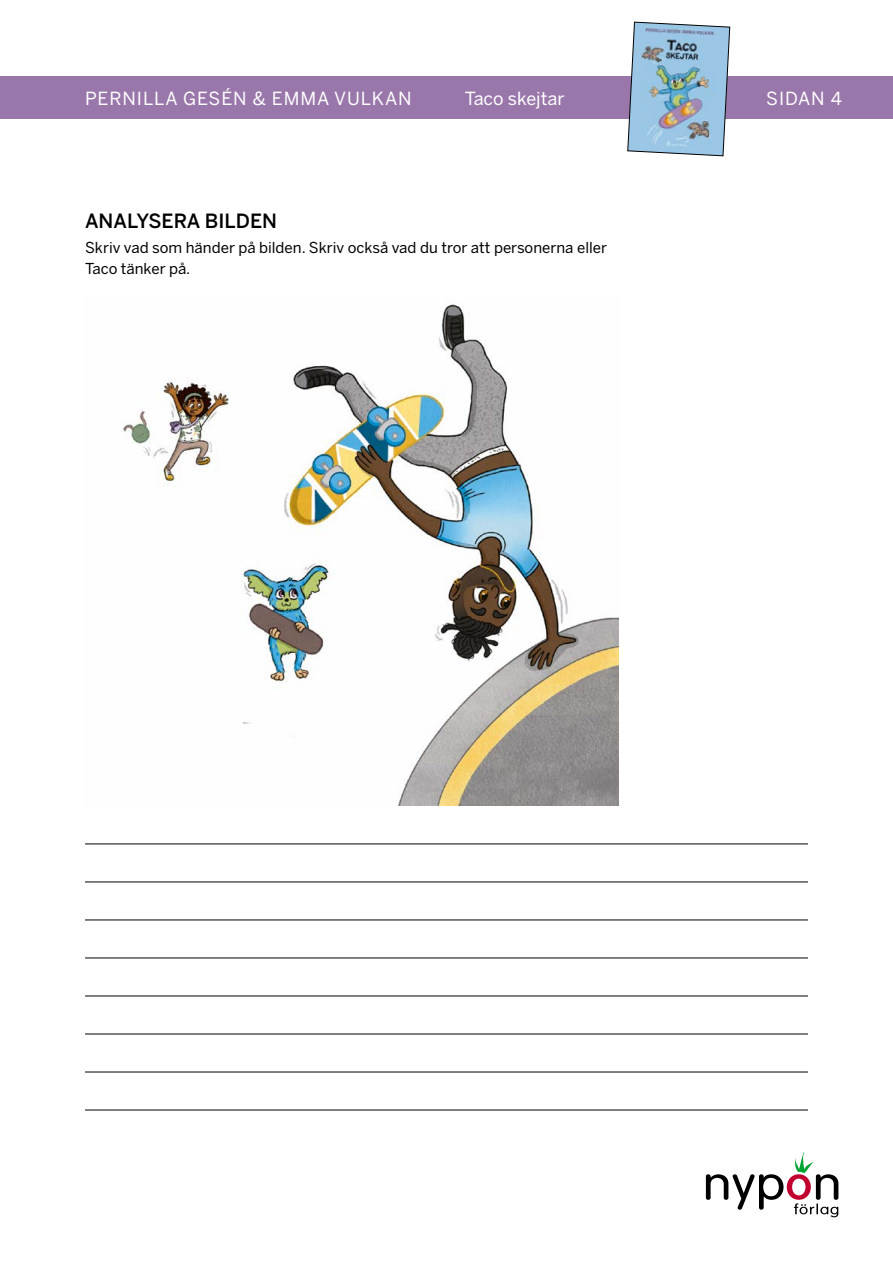
<style>
.page{position:relative;width:893px;height:1263px;background:#fff}
.page>*{position:absolute;margin:0;border:0;box-sizing:border-box;transform-origin:0 0}
.t1{font:500 19.5px "Benton Sans";color:#000}
.t2{font:18px "Benton Sans";letter-spacing:.05em;color:#fff}
.t3{font:18px "Benton Sans";color:#fff}
.t4{font:15px/21px "Benton Sans";color:#000}
</style>
<div class="page">
<svg style="left:706px;top:1152px;width:132px;height:65px"></svg>
<div style="left:0;top:77px;width:893px;height:42px;background:#97a"></div>
<img style="left:627px;top:21px;width:103px;height:136px">
<hr style="left:85px;top:843px;width:723px;height:1px;background:#000">
<hr style="left:85px;top:881px;width:723px;height:1px;background:#000">
<hr style="left:85px;top:919px;width:723px;height:1px;background:#000">
<hr style="left:85px;top:957px;width:723px;height:1px;background:#000">
<hr style="left:85px;top:995px;width:723px;height:1px;background:#000">
<hr style="left:85px;top:1033px;width:723px;height:1px;background:#000">
<hr style="left:85px;top:1071px;width:723px;height:1px;background:#000">
<hr style="left:85px;top:1110px;width:723px;height:1px;background:#000">
<img style="left:123px;top:304px;width:496px;height:501px">
<p class="t2" style="left:85px;top:87px;width:328px">PERNILLA GESÉN &amp; EMMA VULKAN</p>
<p class="t3" style="left:465px;top:87px;width:101px">Taco skejtar</p>
<p class="t2" style="left:766px;top:87px;width:77px">SIDAN 4</p>
<h1 class="t1" style="left:85px;top:209px;width:194px">ANALYSERA BILDEN</h1>
<p class="t4" style="left:85px;top:237px;width:524px">Skriv vad som händer på bilden. Skriv också vad du tror att personerna eller<br>Taco tänker på.</p>
</div>
